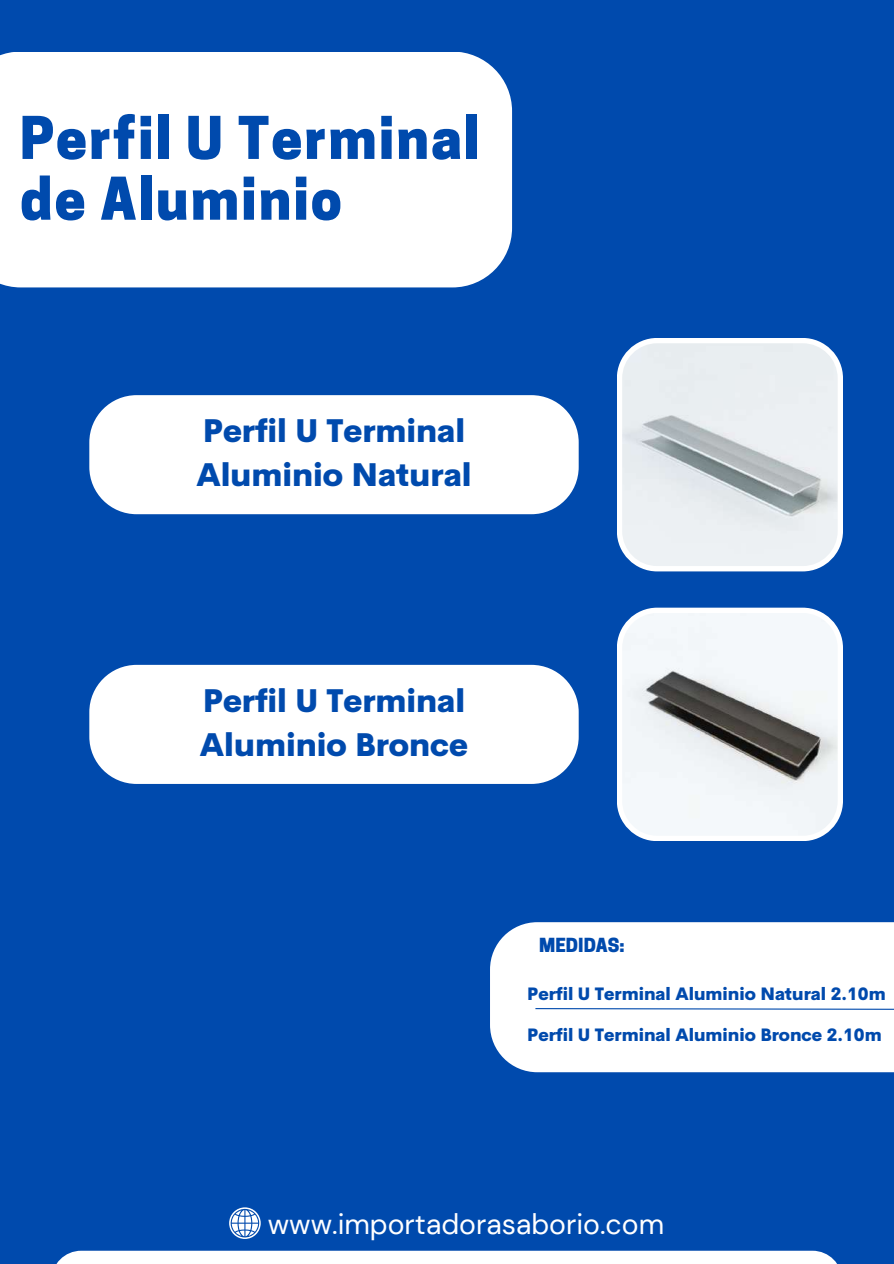
<style>
.page{position:relative;width:894px;height:1264px;background:#fff}
.page>*{position:absolute;margin:0;border:0;box-sizing:border-box;transform-origin:0 0}
.t1{font:800 55.2px/60.8px "Cooper Hewitt";letter-spacing:.035em;color:#004aad}
.t2{font:800 31.8px/43.8px "Cerebri Sans";color:#004aad}
.t3{font:28.5px "DM Sans";color:#fff}
.t4{font:800 18.3px "Cooper Hewitt";color:#004aad}
.t5{font:800 17.4px "Cerebri Sans";color:#004aad}
</style>
<div class="page">
<div style="left:0;top:0;width:893px;height:1263px;background:#004aad"></div>
<div style="left:51px;top:1250px;width:791px;height:13px;background:#fff"></div>
<div style="left:0;top:52px;width:512px;height:235px;background:#fff"></div>
<svg style="left:617px;top:338px;width:225px;height:233px;fill:#e9eef1"></svg>
<div style="left:89px;top:395px;width:489px;height:119px;background:#fff;border-radius:47px"></div>
<svg style="left:617px;top:607px;width:225px;height:234px;fill:#f2f6f9"></svg>
<svg style="left:229px;top:1207px;width:32px;height:31px"></svg>
<svg style="left:230px;top:1208px;width:30px;height:29px"></svg>
<div style="left:89px;top:665px;width:489px;height:119px;background:#fff;border-radius:47px"></div>
<div style="left:490px;top:922px;width:403px;height:150px;background:#fff"></div>
<svg style="left:534px;top:1007px;width:359px;height:3px"></svg>
<h1 class="t1" style="left:20px;top:115px;width:461px">Perfil U Terminal de Aluminio</h1>
<h2 class="t2" style="left:196px;top:409px;width:277px">Perfil U Terminal<br>Aluminio Natural</h2>
<h2 class="t2" style="left:200px;top:679px;width:269px">Perfil U Terminal<br>Aluminio Bronce</h2>
<p class="t4" style="left:539px;top:938px;width:87px">MEDIDAS:</p>
<p class="t5" style="left:527px;top:982px;width:360px">Perfil U Terminal Aluminio Natural 2.10m</p>
<p class="t5" style="left:527px;top:1023px;width:356px">Perfil U Terminal Aluminio Bronce 2.10m</p>
<h3 class="t3" style="left:268px;top:1205px;width:398px">www.importadorasaborio.com</h3>
</div>
